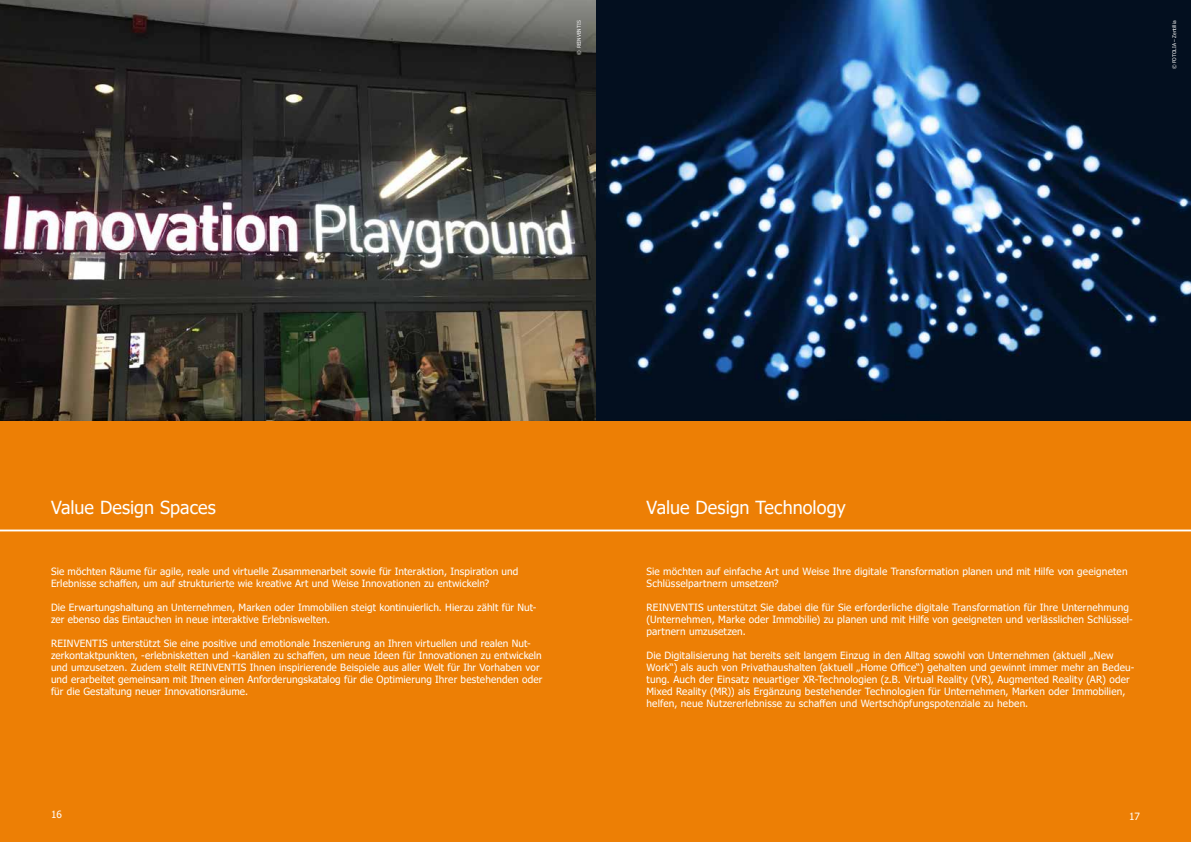
<style>
.page{position:relative;width:1191px;height:842px;background:#fff}
.page>*{position:absolute;margin:0;border:0;box-sizing:border-box;transform-origin:0 0}
.t1{font:18px "Tahoma";color:#fff}
.t2{font:10px/12px "Tahoma";letter-spacing:.01em;color:#fff}
.t3{font:5px "Tahoma";color:#f8f8f8}
</style>
<div class="page">
<div style="left:0;top:421px;width:1191px;height:421px;background:#ed7f05"></div>
<img style="left:0;top:0;width:1191px;height:421px">
<hr style="left:0;top:530px;width:1191px;height:1px;background:#fff">
<p class="t3" style="left:575px;top:55px;width:36px;rotate:-90deg">© REINVENTIS</p>
<p class="t3" style="left:1171px;top:69px;width:50px;rotate:-90deg">© FOTOLIA – Zentillia</p>
<h1 class="t1" style="left:51px;top:496px;width:166px">Value Design Spaces</h1>
<p class="t2" style="left:51px;top:566px;width:469px">Sie möchten Räume für agile, reale und virtuelle Zusammenarbeit sowie für Interaktion, Inspiration und<br>Erlebnisse schaffen, um auf strukturierte wie kreative Art und Weise Innovationen zu entwickeln?</p>
<p class="t2" style="left:51px;top:602px;width:487px">Die Erwartungshaltung an Unternehmen, Marken oder Immobilien steigt kontinuierlich. Hierzu zählt für Nut&shy;zer ebenso das Eintauchen in neue interaktive Erlebniswelten.</p>
<p class="t2" style="left:51px;top:638px;width:493px">REINVENTIS unterstützt Sie eine positive und emotionale Inszenierung an Ihren virtuellen und realen Nut&shy;zerkontaktpunkten, -erlebnisketten und -kanälen zu schaffen, um neue Ideen für Innovationen zu entwickeln und umzusetzen. Zudem stellt REINVENTIS Ihnen inspirierende Beispiele aus aller Welt für Ihr Vorhaben vor und erarbeitet gemeinsam mit Ihnen einen Anforderungskatalog für die Optimierung Ihrer bestehenden oder für die Gestaltung neuer Innovationsräume.</p>
<h1 class="t1" style="left:646px;top:496px;width:201px">Value Design Technology</h1>
<p class="t2" style="left:646px;top:566px;width:482px">Sie möchten auf einfache Art und Weise Ihre digitale Transformation planen und mit Hilfe von geeigneten<br>Schlüsselpartnern umsetzen?</p>
<p class="t2" style="left:646px;top:602px;width:488px">REINVENTIS unterstützt Sie dabei die für Sie erforderliche digitale Transformation für Ihre Unternehmung (Unternehmen, Marke oder Immobilie) zu planen und mit Hilfe von geeigneten und verlässlichen Schlüssel&shy;partnern umzusetzen.</p>
<p class="t2" style="left:646px;top:650px;width:489px">Die Digitalisierung hat bereits seit langem Einzug in den Alltag sowohl von Unternehmen (aktuell „New Work“) als auch von Privathaushalten (aktuell „Home Office“) gehalten und gewinnt immer mehr an Bedeu&shy;tung. Auch der Einsatz neuartiger XR-Technologien (z.B. Virtual Reality (VR), Augmented Reality (AR) oder Mixed Reality (MR)) als Ergänzung bestehender Technologien für Unternehmen, Marken oder Immobilien, helfen, neue Nutzererlebnisse zu schaffen und Wertschöpfungspotenziale zu heben.</p>
<p class="t2" style="left:51px;top:809px;width:12px">16</p>
<p class="t2" style="left:1129px;top:811px;width:12px">17</p>
</div>
